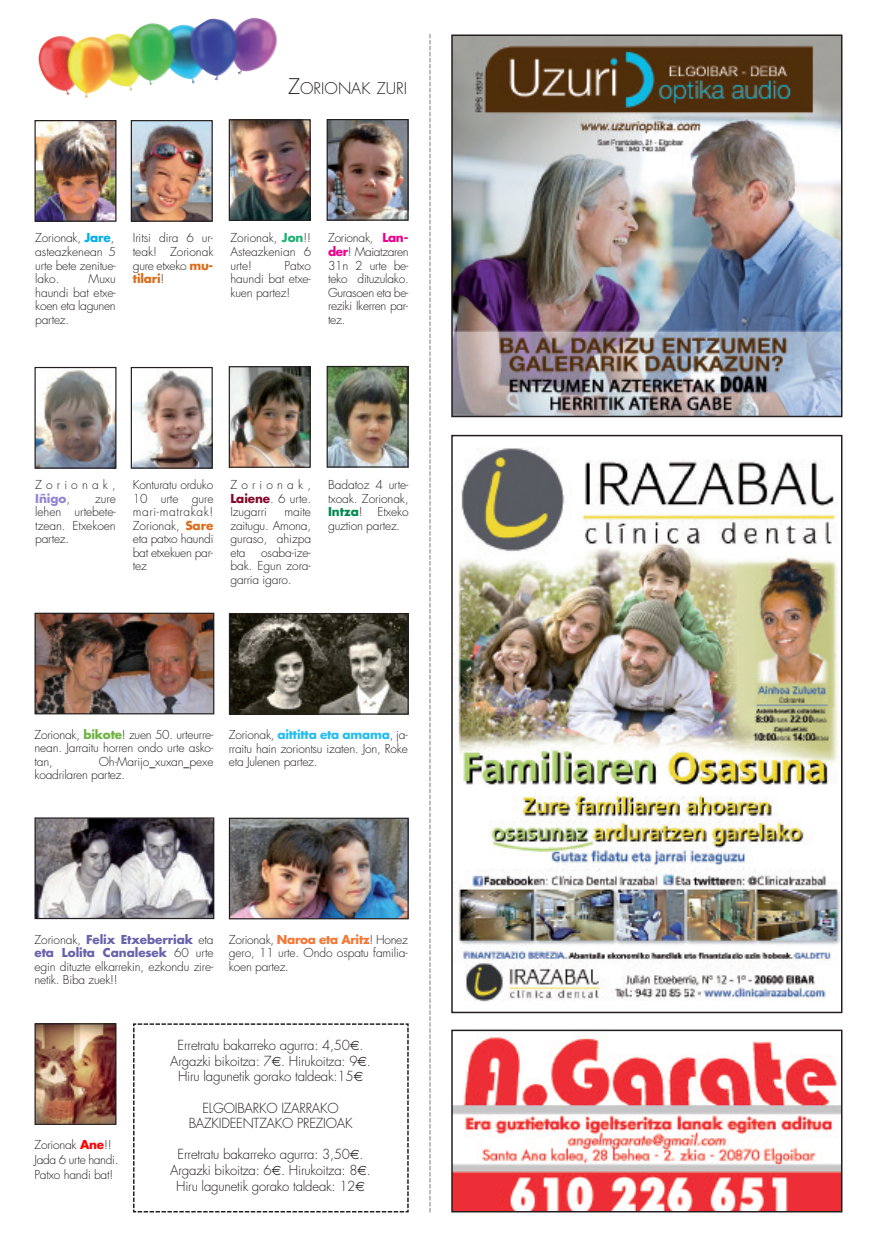
<style>
.page{position:relative;width:877px;height:1247px;background:#fff}
.page>*{position:absolute;margin:0;border:0;box-sizing:border-box;transform-origin:0 0}
.t1{font:300 15.75px "Futura";color:#231f20}
.t2{font:300 13.5px/15.6px "Futura";letter-spacing:-.015em;color:#231f20;text-align:center}
.t3{font:300 12px/13.5px "Futura";letter-spacing:-.015em;color:#231f20;text-align:justify}
.t4{font:300 12px/13.5px "Futura";letter-spacing:.345em;color:#231f20}
.s1{font-size:21px}
.s2{font-weight:700;color:#00aeef}
.s3{font-weight:700;color:#db6d1b}
.s4{font-weight:700;color:#19b273}
.s5{font-weight:700;color:#ed028c}
.s6{font-weight:700;color:#9686d1}
.s7{font-weight:700;color:#840a2b}
.s8{font-weight:700;color:#008a52}
.s9{font-weight:700;color:#6cb43f}
.s10{font-weight:700;color:#25bdef}
.s11{font-weight:700;color:#6862ac}
.s12{font-weight:700;color:#f37736}
.s13{font-weight:700;color:#f00}
</style>
<div class="page">
<img style="left:454px;top:38px;width:385px;height:376px">
<div style="left:451px;top:35px;width:391px;height:382px;border:2px solid #231f20"></div>
<img style="left:455px;top:448px;width:384px;height:554px">
<div style="left:451px;top:435px;width:391px;height:578px;border:2px solid #231f20"></div>
<img style="left:454px;top:1037px;width:385px;height:172px">
<div style="left:451px;top:1029px;width:391px;height:183px;border:2px solid #231f20"></div>
<img style="left:38px;top:18px;width:240px;height:80px">
<img style="left:36px;top:122px;width:78px;height:98px">
<div style="left:34px;top:120px;width:82px;height:102px;border:1px solid #231f20"></div>
<img style="left:133px;top:122px;width:78px;height:98px">
<div style="left:131px;top:120px;width:82px;height:102px;border:1px solid #231f20"></div>
<img style="left:231px;top:121px;width:78px;height:98px">
<div style="left:229px;top:119px;width:82px;height:102px;border:1px solid #231f20"></div>
<img style="left:329px;top:121px;width:78px;height:98px">
<div style="left:327px;top:119px;width:82px;height:102px;border:1px solid #231f20"></div>
<img style="left:36px;top:369px;width:78px;height:98px">
<div style="left:34px;top:367px;width:82px;height:102px;border:1px solid #231f20"></div>
<img style="left:133px;top:370px;width:78px;height:97px">
<div style="left:131px;top:367px;width:82px;height:102px;border:1px solid #231f20"></div>
<img style="left:231px;top:368px;width:78px;height:98px">
<div style="left:229px;top:366px;width:82px;height:102px;border:1px solid #231f20"></div>
<img style="left:329px;top:368px;width:78px;height:98px">
<div style="left:327px;top:366px;width:82px;height:102px;border:1px solid #231f20"></div>
<svg style="left:429px;top:34px;width:2px;height:1178px"></svg>
<img style="left:36px;top:615px;width:176px;height:97px">
<div style="left:34px;top:613px;width:180px;height:101px;border:1px solid #231f20"></div>
<img style="left:231px;top:615px;width:176px;height:98px">
<div style="left:229px;top:613px;width:180px;height:102px;border:1px solid #231f20"></div>
<img style="left:36px;top:819px;width:176px;height:98px">
<div style="left:34px;top:817px;width:180px;height:102px;border:1px solid #231f20"></div>
<img style="left:231px;top:820px;width:176px;height:97px">
<div style="left:229px;top:818px;width:180px;height:101px;border:1px solid #231f20"></div>
<img style="left:36px;top:1025px;width:78px;height:98px">
<div style="left:34px;top:1023px;width:82px;height:102px;border:1px solid #231f20"></div>
<svg style="left:133px;top:1023px;width:276px;height:190px"></svg>
<h1 class="t1" style="left:288px;top:81px;width:120px"><span class="s1">Z</span>ORIONAK ZURI</h1>
<p class="t3" style="left:35px;top:232px;width:82px;text-align:left">Zorionak, <span class="s2">Jare</span>, asteazkenean 5 urte bete zenitue&shy;lako.</p>
<p class="t3" style="left:35px;top:273px;width:82px;text-indent:53px">Muxu haundi bat etxe&shy;koen eta lagunen partez.</p>
<p class="t3" style="left:133px;top:232px;width:82px">Iritsi dira 6 ur&shy;teak! Zorionak gure etxeko <span class="s3">mu&shy;tilari</span>!</p>
<p class="t3" style="left:230px;top:232px;width:82px">Zorionak, <span class="s4">Jon</span>!!<br>Asteazkenian 6 urte!</p>
<p class="t3" style="left:230px;top:259px;width:82px;text-indent:54px">Patxo haundi bat etxe&shy;kuen partez!</p>
<p class="t3" style="left:328px;top:232px;width:82px">Zorionak, <span class="s5">Lan&shy;der</span>! Maiatzaren 31n 2 urte be&shy;teko dituzulako.<br>Gurasoen eta be&shy;reziki Ikerren par&shy;tez.</p>
<p class="t4" style="left:35px;top:479px;width:82px">Zorionak,<br><span class="s6">Iñigo</span>,</p>
<p class="t3" style="left:35px;top:493px;width:82px;text-indent:60px">zure lehen urtebete&shy;tzean. Etxekoen partez.</p>
<p class="t3" style="left:133px;top:479px;width:82px">Konturatu orduko 10 urte gure mari-matrakak!<br>Zorionak, <span class="s3">Sare </span>eta patxo haundi bat etxekuen par&shy;tez</p>
<p class="t3" style="left:230px;top:479px;width:82px">Zorionak, <span class="s7">Laiene</span>. 6 urte.<br>Izugarri</p>
<p class="t3" style="left:230px;top:506px;width:82px;text-indent:54px">maite zaitugu. Amona, guraso, ahizpa eta</p>
<p class="t3" style="left:230px;top:547px;width:82px;text-indent:31px">osaba-ize&shy;bak. Egun zora&shy;garria igaro.</p>
<p class="t3" style="left:328px;top:479px;width:82px">Badatoz 4 urte&shy;txoak. Zorionak, <span class="s8">Intza</span>! Etxeko guztion partez.</p>
<p class="t3" style="left:34px;top:729px;width:180px">Zorionak, <span class="s9">bikote</span>! zuen 50. urteurre&shy;nean. Jarraitu horren ondo urte asko&shy;tan,</p>
<p class="t3" style="left:34px;top:756px;width:181px;text-indent:64px">Oh-Marijo_xuxan_pexe koadrilaren partez.</p>
<p class="t3" style="left:229px;top:729px;width:181px">Zorionak, <span class="s10">aittitta eta amama</span>, ja&shy;rraitu hain zoriontsu izaten. Jon, Roke eta Julenen partez.</p>
<p class="t3" style="left:34px;top:933px;width:181px">Zorionak, <span class="s11">Felix Etxeberriak</span> eta <span class="s11">eta Lolita Canalesek</span> 60 urte egin dituzte elkarrekin, ezkondu zire&shy;netik. Biba zuek!!</p>
<p class="t3" style="left:229px;top:934px;width:181px">Zorionak, <span class="s12">Naroa eta Aritz</span>! Honez gero, 11 urte. Ondo ospatu familia&shy;koen partez.</p>
<p class="t3" style="left:34px;top:1138px;width:85px;line-height:15px;text-align:left">Zorionak <span class="s13">Ane</span>!!<br>Jada 6 urte handi.<br>Patxo handi bat!</p>
<p class="t2" style="left:178px;top:1038px;width:187px">Erretratu bakarreko agurra: 4,50 .</p>
<p class="t2" style="left:170px;top:1054px;width:202px">Argazki bikoitza: 7 . Hirukoitza: 9 .</p>
<p class="t2" style="left:178px;top:1070px;width:177px">Hiru lagunetik gorako taldeak:15</p>
<p class="t2" style="left:189px;top:1101px;width:165px">ELGOIBARKO IZARRAKO<br>BAZKIDEENTZAKO PREZIOAK</p>
<p class="t2" style="left:178px;top:1148px;width:187px">Erretratu bakarreko agurra: 3,50 .</p>
<p class="t2" style="left:170px;top:1163px;width:202px">Argazki bikoitza: 6 . Hirukoitza: 8 .</p>
<p class="t2" style="left:176px;top:1179px;width:181px">Hiru lagunetik gorako taldeak: 12</p>
</div>
